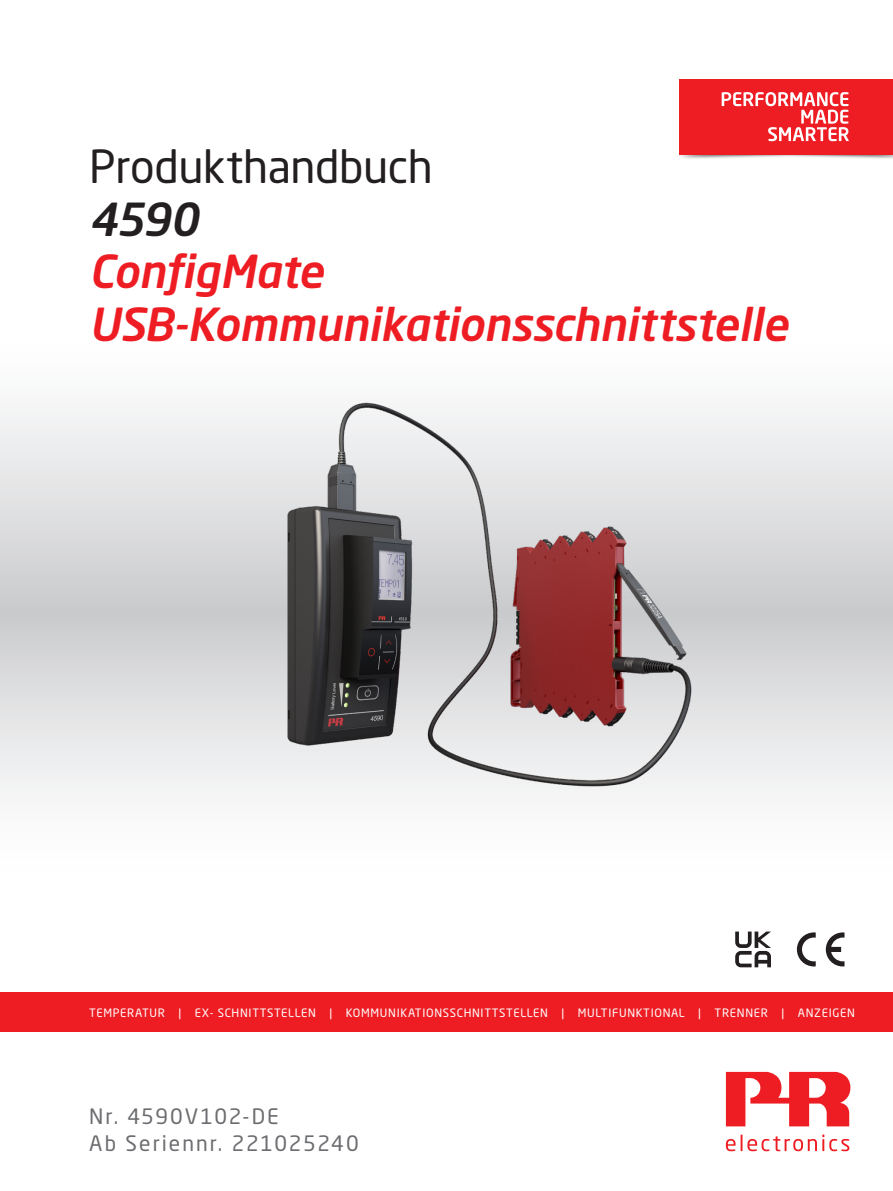
<style>
.page{position:relative;width:893px;height:1191px;background:#fff}
.page>*{position:absolute;margin:0;border:0;box-sizing:border-box;transform-origin:0 0}
.t1{font:italic 500 45px/52.5px "Neo Sans Pro";letter-spacing:-.005em;color:#ee1d23}
.t2{font:45px "Neo Sans Pro";letter-spacing:-.01em;color:#231f20}
.t3{font:italic 500 45px "Neo Sans Pro";color:#231f20}
.t4{font:21px/27px "Neo Sans Pro";letter-spacing:.09em;color:#6c6d70}
.t5{font:11.4px "Neo Sans Pro";letter-spacing:.06em;color:#fff}
</style>
<div class="page">
<svg style="left:0;top:408px;width:893px;height:387px"></svg>
<div style="left:0;top:992px;width:893px;height:40px;background:#ee1d23"></div>
<svg style="left:726px;top:1134px;width:123px;height:17px"></svg>
<svg style="left:726px;top:1071px;width:124px;height:55px"></svg>
<img style="left:679px;top:148px;width:214px;height:11px">
<div style="left:680px;top:79px;width:213px;height:75px;background:#ee1d23"></div>
<svg style="left:722px;top:92px;width:127px;height:49px"></svg>
<svg style="left:826px;top:932px;width:18px;height:34px"></svg>
<svg style="left:797px;top:932px;width:19px;height:34px"></svg>
<img style="left:149px;top:402px;width:595px;height:393px">
<svg style="left:735px;top:931px;width:36px;height:36px"></svg>
<h1 class="t2" style="left:89px;top:139px;width:345px">Produkthandbuch</h1>
<h1 class="t3" style="left:89px;top:191px;width:111px">4590</h1>
<h1 class="t1" style="left:89px;top:244px;width:700px">ConfigMate<br>USB-Kommunikationsschnittstelle</h1>
<p class="t5" style="left:89px;top:1005px;width:767px">TEMPERATUR | EX- SCHNITTSTELLEN | KOMMUNIKATIONSSCHNITTSTELLEN | MULTIFUNKTIONAL | TRENNER | ANZEIGEN</p>
<h2 class="t4" style="left:89px;top:1102px;width:271px">Nr. 4590V102-DE<br>Ab Seriennr. 221025240</h2>
</div>
